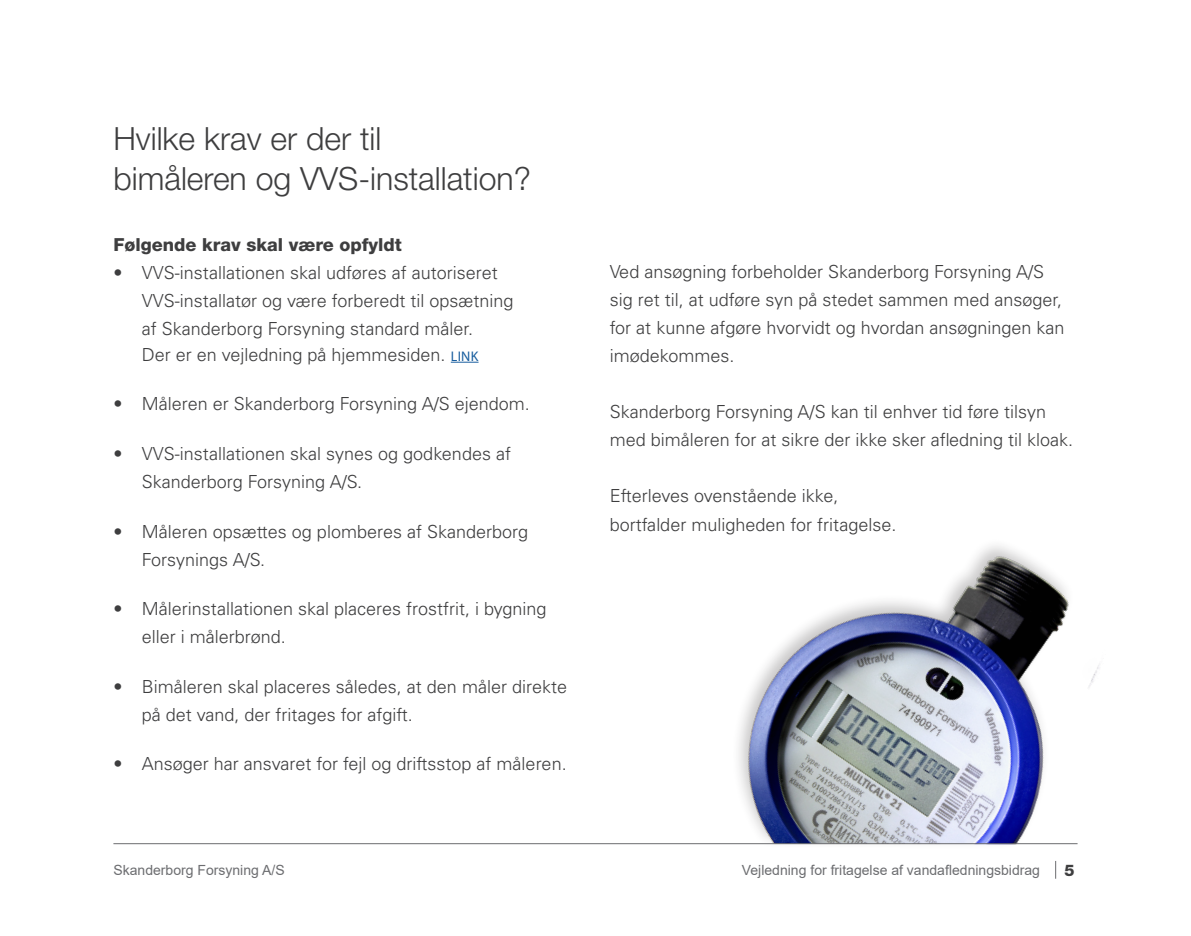
<style>
.page{position:relative;width:1191px;height:936px;background:#fff}
.page>*{position:absolute;margin:0;border:0;box-sizing:border-box;transform-origin:0 0}
.Overskrift_1_lille{font:300 32px/40px "Helvetica Neue";color:#3e3e3f}
.Årsrap_Brødtekst{font:300 18px/28px "Univers LT Std";color:#3e3e3f}
.Årsrap_Brødtekst-2{font:800 18px "Helvetica Neue";color:#3e3e3f}
.t1{font:800 16px "Helvetica Neue";color:#3e3e3f}
.t2{font:14px "Arial";color:#6c6d70}
.s1{font-family:"Myriad Pro";font-weight:400;font-size:14px;color:#175d9e}
</style>
<div class="page">
<img style="left:738px;top:545px;width:361px;height:299px">
<svg style="left:1055px;top:861px;width:1px;height:17px"></svg>
<hr style="left:113px;top:843px;width:964px;height:1px;background:#6c6d70">
<svg style="left:451px;top:362px;width:27px;height:1px"></svg>
<p class="Overskrift_1_lille" style="left:113px;top:118px;width:419px">Hvilke krav er der til<br>bimåleren og VVS-installation?</p>
<p class="Årsrap_Brødtekst-2" style="left:113px;top:233px;width:290px">Følgende krav skal være opfyldt</p>
<p class="Årsrap_Brødtekst" style="left:142px;top:258px;width:373px;text-indent:-28px">• VVS-installationen skal udføres af autoriseret<br>VVS-installatør og være forberedt til opsætning af Skanderborg Forsyning standard måler.</p>
<p class="Årsrap_Brødtekst" style="left:142px;top:340px;width:338px">Der er en vejledning på hjemmesiden. <span class="s1">LINK</span></p>
<p class="Årsrap_Brødtekst" style="left:113px;top:390px;width:418px">• Måleren er Skanderborg Forsyning A/S ejendom.</p>
<p class="Årsrap_Brødtekst" style="left:142px;top:439px;width:371px;text-indent:-28px">• VVS-installationen skal synes og godkendes af<br>Skanderborg Forsyning A/S.</p>
<p class="Årsrap_Brødtekst" style="left:142px;top:517px;width:388px;text-indent:-28px">• Måleren opsættes og plomberes af Skanderborg<br>Forsynings A/S.</p>
<p class="Årsrap_Brødtekst" style="left:142px;top:594px;width:406px;text-indent:-28px">• Målerinstallationen skal placeres frostfrit, i bygning eller i målerbrønd.</p>
<p class="Årsrap_Brødtekst" style="left:142px;top:672px;width:427px;text-indent:-28px">• Bimåleren skal placeres således, at den måler direkte på det vand, der fritages for afgift.</p>
<p class="Årsrap_Brødtekst" style="left:113px;top:749px;width:455px">• Ansøger har ansvaret for fejl og driftsstop af måleren.</p>
<p class="Årsrap_Brødtekst" style="left:609px;top:258px;width:456px">Ved ansøgning forbeholder Skanderborg Forsyning A/S sig ret til, at udføre syn på stedet sammen med ansøger, for at kunne afgøre hvorvidt og hvordan ansøgningen kan imødekommes.</p>
<p class="Årsrap_Brødtekst" style="left:609px;top:398px;width:465px">Skanderborg Forsyning A/S kan til enhver tid føre tilsyn med bimåleren for at sikre der ikke sker afledning til kloak.</p>
<p class="Årsrap_Brødtekst" style="left:609px;top:482px;width:288px">Efterleves ovenstående ikke, bortfalder muligheden for fritagelse.</p>
<p class="t2" style="left:113px;top:860px;width:173px">Skanderborg Forsyning A/S</p>
<p class="t2" style="left:742px;top:860px;width:300px">Vejledning for fritagelse af vandafledningsbidrag</p>
<p class="t1" style="left:1064px;top:860px;width:12px">5</p>
</div>
